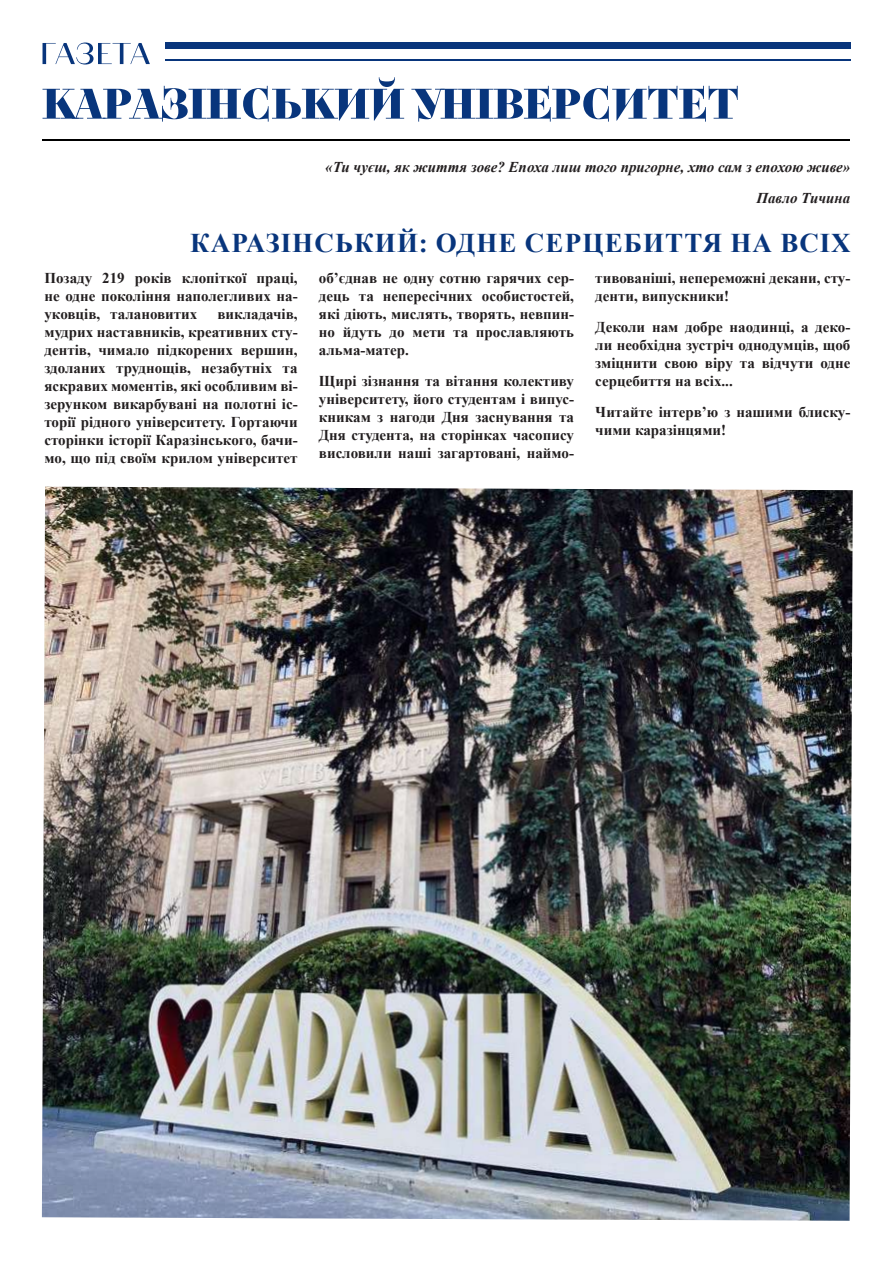
<style>
.page{position:relative;width:893px;height:1263px;background:#fff}
.page>*{position:absolute;margin:0;border:0;box-sizing:border-box;transform-origin:0 0}
.t1{font:700 27px "Times New Roman";letter-spacing:.045em;color:#08357c}
.t2{font:700 15px/18px "Times New Roman";color:#231f20;text-align:justify}
.t3{font:italic 700 15px/30.8px "Times New Roman";color:#231f20;text-align:right}
</style>
<div class="page">
<svg style="left:43px;top:77px;width:361px;height:45px"></svg>
<svg style="left:411px;top:86px;width:327px;height:36px"></svg>
<hr style="left:43px;top:139px;width:807px;height:1px;background:#000">
<hr style="left:165px;top:60px;width:685px;height:1px;background:#08357c">
<div style="left:165px;top:43px;width:685px;height:6px;background:#08357c"></div>
<svg style="left:43px;top:43px;width:107px;height:22px"></svg>
<img style="left:42px;top:487px;width:811px;height:734px">
<p class="t3" style="left:325px;top:151px;width:527px">«Ти чуєш, як життя зове? Епоха лиш того пригорне, хто сам з епохою живе»<br>Павло Тичина</p>
<h1 class="t1" style="left:190px;top:224px;width:662px">КАРАЗІНСЬКИЙ: ОДНЕ СЕРЦЕБИТТЯ НА ВСІХ</h1>
<p class="t2" style="left:44px;top:269px;width:255px">Позаду 219 років клопіткої праці, не одне покоління наполегливих на&shy;уковців, талановитих</p>
<p class="t2" style="left:44px;top:305px;width:255px;text-indent:173px">викладачів, мудрих наставників, креативних сту&shy;дентів, чимало підкорених вершин, здоланих труднощів, незабутніх та яскравих моментів, які особливим ві&shy;зерунком викарбувані на полотні іс&shy;торії рідного університету. Гортаючи сторінки історії Каразінського, бачи&shy;мо, що під своїм крилом університет</p>
<p class="t2" style="left:319px;top:269px;width:257px">об’єднав не одну сотню гарячих сер&shy;дець та непересічних особистостей, які діють, мислять, творять, невпин&shy;но йдуть до мети та прославляють альма-матер.</p>
<p class="t2" style="left:319px;top:372px;width:257px">Щирі зізнання та вітання колективу університету, його студентам і випус&shy;кникам з нагоди Дня заснування та Дня студента, на сторінках часопису висловили наші загартовані, наймо-</p>
<p class="t2" style="left:595px;top:269px;width:257px">тивованіші, непереможні декани, сту&shy;денти, випускники!</p>
<p class="t2" style="left:595px;top:318px;width:257px">Деколи нам добре наодинці, а деко&shy;ли необхідна зустріч однодумців, щоб зміцнити свою віру та відчути одне серцебиття на всіх...</p>
<p class="t2" style="left:595px;top:402px;width:257px">Читайте інтерв’ю з нашими блиску&shy;чими каразінцями!</p>
</div>
